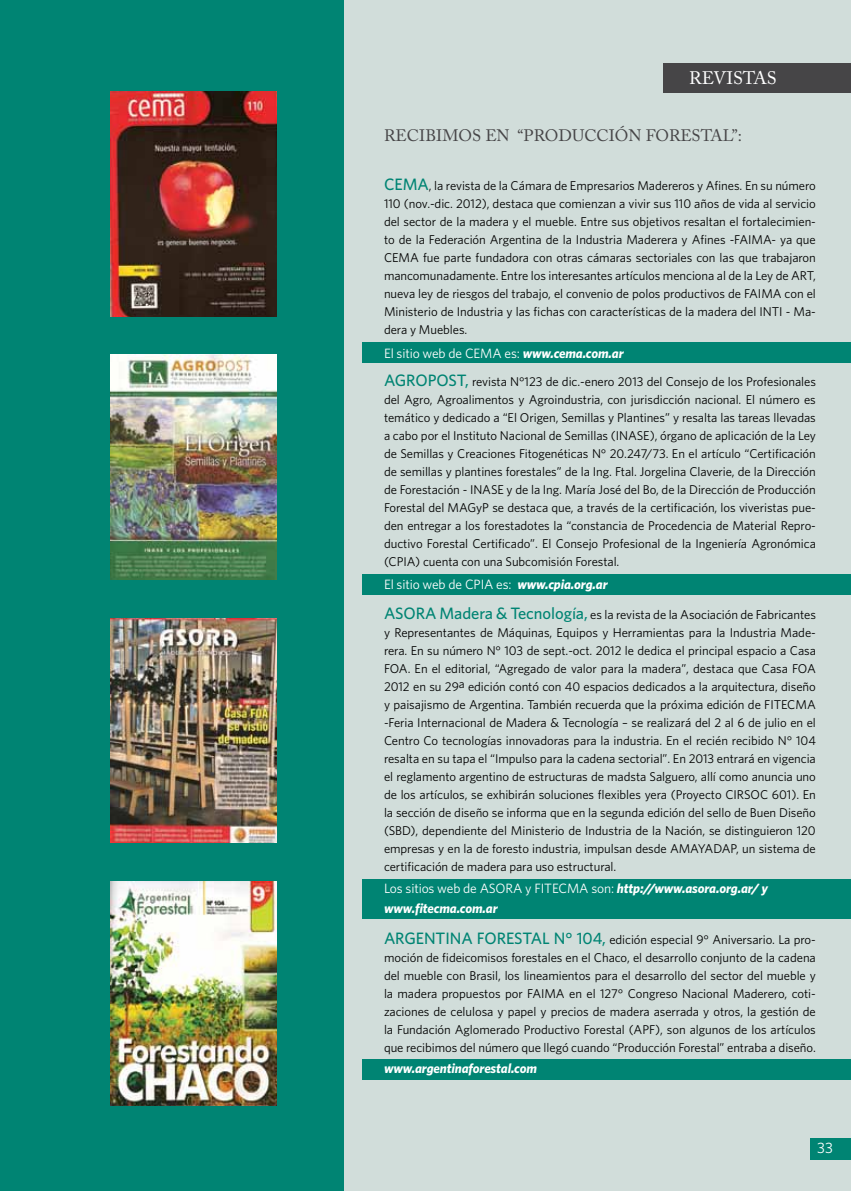
<style>
.page{position:relative;width:851px;height:1191px;background:#fff}
.page>*{position:absolute;margin:0;border:0;box-sizing:border-box;transform-origin:0 0}
.t1{font:18px "Adobe Caslon Pro";color:#fff}
.t2{font:16.5px "Adobe Caslon Pro";color:#464547}
.t3{font:15px "Whitney";color:#fff}
.t4{font:italic 700 13.5px/19.5px "Whitney";letter-spacing:-.01em;color:#fff}
.t5{font:13.5px "Whitney";letter-spacing:-.01em;color:#fff}
.t6{font:12.75px/18px "Whitney";letter-spacing:-.005em;color:#000;text-align:justify}
.s1{font-weight:500;font-size:16.5px;color:#008473}
.s2{font-weight:700;font-style:italic}
.s3{font-weight:400;font-style:normal}
</style>
<div class="page">
<div style="left:0;top:0;width:443px;height:1191px;background:#008473"></div>
<div style="left:344px;top:0;width:506px;height:1191px;background:#d1ddda"></div>
<div style="left:810px;top:1138px;width:40px;height:21px;background:#008473"></div>
<div style="left:663px;top:64px;width:187px;height:29px;background:#464547"></div>
<div style="left:362px;top:342px;width:488px;height:20px;background:#008473"></div>
<div style="left:362px;top:574px;width:488px;height:20px;background:#008473"></div>
<div style="left:362px;top:879px;width:488px;height:39px;background:#008473"></div>
<div style="left:362px;top:1059px;width:488px;height:20px;background:#008473"></div>
<img style="left:111px;top:91px;width:165px;height:225px">
<img style="left:111px;top:355px;width:165px;height:224px">
<img style="left:111px;top:618px;width:165px;height:224px">
<img style="left:111px;top:881px;width:165px;height:225px">
<h1 class="t1" style="left:689px;top:68px;width:89px">REVISTAS</h1>
<p class="t2" style="left:384px;top:125px;width:359px">RECIBIMOS EN “PRODUCCIÓN FORESTAL”:</p>
<p class="t6" style="left:384px;top:176px;width:433px"><span class="s1">CEMA</span>, la revista de la Cámara de Empresarios Madereros y Afines. En su número 110 (nov.-dic. 2012), destaca que comienzan a vivir sus 110 años de vida al servicio del sector de la madera y el mueble. Entre sus objetivos resaltan el fortalecimien&shy;to de la Federación Argentina de la Industria Maderera y Afines -FAIMA- ya que CEMA fue parte fundadora con otras cámaras sectoriales con las que trabajaron mancomunadamente. Entre los interesantes artículos menciona al de la Ley de ART, nueva ley de riesgos del trabajo, el convenio de polos productivos de FAIMA con el Ministerio de Industria y las fichas con características de la madera del INTI - Ma&shy;dera y Muebles.</p>
<p class="t5" style="left:384px;top:345px;width:241px">El sitio web de CEMA es: <span class="s2">www.cema.com.ar</span></p>
<p class="t6" style="left:384px;top:372px;width:433px"><span class="s1">AGROPOST,</span> revista N°123 de dic.-enero 2013 del Consejo de los Profesionales del Agro, Agroalimentos y Agroindustria, con jurisdicción nacional. El número es temático y dedicado a “El Origen, Semillas y Plantines” y resalta las tareas llevadas a cabo por el Instituto Nacional de Semillas (INASE), órgano de aplicación de la Ley de Semillas y Creaciones Fitogenéticas N° 20.247/73. En el artículo “Certificación de semillas y plantines forestales” de la Ing. Ftal. Jorgelina Claverie, de la Dirección de Forestación - INASE y de la Ing. María José del Bo, de la Dirección de Producción Forestal del MAGyP se destaca que, a través de la certificación, los viveristas pue&shy;den entregar a los forestadotes la “constancia de Procedencia de Material Repro&shy;ductivo Forestal Certificado”. El Consejo Profesional de la Ingeniería Agronómica (CPIA) cuenta con una Subcomisión Forestal.</p>
<p class="t5" style="left:384px;top:576px;width:225px">El sitio web de CPIA es: <span class="s2">www.cpia.org.ar</span></p>
<p class="t6" style="left:384px;top:605px;width:433px"><span class="s1">ASORA Madera &amp; Tecnología,</span> es la revista de la Asociación de Fabricantes y Representantes de Máquinas, Equipos y Herramientas para la Industria Made&shy;rera. En su número N° 103 de sept.-oct. 2012 le dedica el principal espacio a Casa FOA. En el editorial, “Agregado de valor para la madera”, destaca que Casa FOA 2012 en su 29<sup>a</sup> edición contó con 40 espacios dedicados a la arquitectura, diseño y paisajismo de Argentina. También recuerda que la próxima edición de FITECMA -Feria Internacional de Madera &amp; Tecnología – se realizará del 2 al 6 de julio en el Centro Co tecnologías innovadoras para la industria. En el recién recibido N° 104 resalta en su tapa el “Impulso para la cadena sectorial”. En 2013 entrará en vigencia el reglamento argentino de estructuras de madsta Salguero, allí como anuncia uno de los artículos, se exhibirán soluciones flexibles yera (Proyecto CIRSOC 601). En la sección de diseño se informa que en la segunda edición del sello de Buen Diseño (SBD), dependiente del Ministerio de Industria de la Nación, se distinguieron 120 empresas y en la de foresto industria, impulsan desde AMAYADAP, un sistema de certificación de madera para uso estructural.</p>
<p class="t4" style="left:384px;top:878px;width:385px"><span class="s3">Los sitios web de ASORA y FITECMA son:</span> http://www.asora.org.ar/ y www.fitecma.com.ar</p>
<p class="t6" style="left:384px;top:930px;width:433px"><span class="s1">ARGENTINA FORESTAL N° 104,</span> edición especial 9° Aniversario. La pro&shy;moción de fideicomisos forestales en el Chaco, el desarrollo conjunto de la cadena del mueble con Brasil, los lineamientos para el desarrollo del sector del mueble y la madera propuestos por FAIMA en el 127° Congreso Nacional Maderero, coti&shy;zaciones de celulosa y papel y precios de madera aserrada y otros, la gestión de la Fundación Aglomerado Productivo Forestal (APF), son algunos de los artículos que recibimos del número que llegó cuando “Producción Forestal” entraba a diseño.</p>
<p class="t4" style="left:384px;top:1058px;width:154px">www.argentinaforestal.com</p>
<p class="t3" style="left:817px;top:1139px;width:17px">33</p>
</div>
